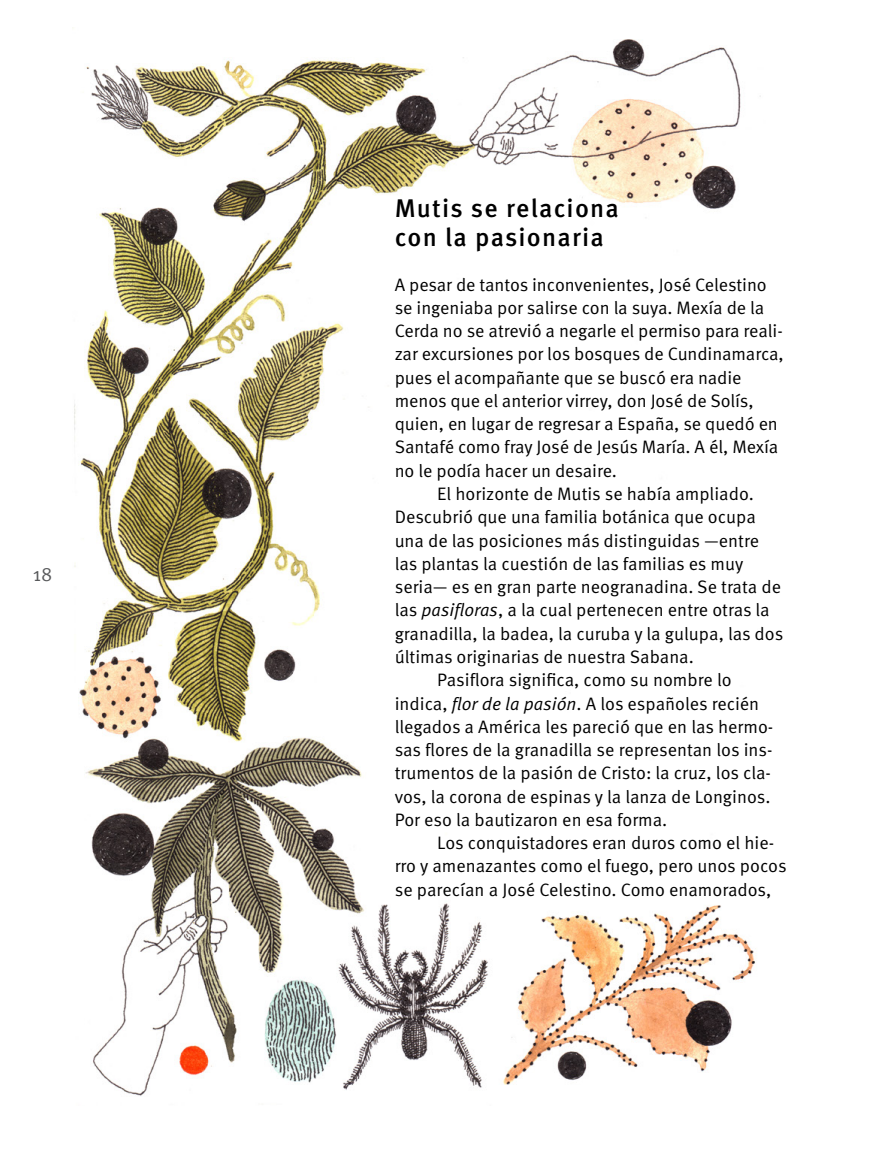
<style>
.page{position:relative;width:872px;height:1149px;background:#fff}
.page>*{position:absolute;margin:0;border:0;box-sizing:border-box;transform-origin:0 0}
.t1{font:500 25.5px/28.5px "Meta Pro";letter-spacing:.045em;color:#000}
.t2{font:19.5px "Meta Pro";color:#58595b}
.t3{font:18px "Meta Pro";letter-spacing:-.005em;color:#000}
.s1{font-style:italic}
</style>
<div class="page">
<img style="left:74px;top:39px;width:687px;height:1057px">
<p class="t2" style="left:33px;top:562px;width:21px">18</p>
<h1 class="t1" style="left:395px;top:195px;width:226px">Mutis se relaciona con la pasionaria</h1>
<p class="t3" style="left:395px;top:273px;width:373px">A pesar de tantos inconvenientes, José Celestino</p>
<p class="t3" style="left:395px;top:296px;width:371px">se ingeniaba por salirse con la suya. Mexía de la</p>
<p class="t3" style="left:395px;top:319px;width:389px">Cerda no se atrevió a negarle el permiso para reali-</p>
<p class="t3" style="left:395px;top:342px;width:390px">zar excursiones por los bosques de Cundinamarca,</p>
<p class="t3" style="left:395px;top:366px;width:348px">pues el acompañante que se buscó era nadie</p>
<p class="t3" style="left:395px;top:389px;width:360px">menos que el anterior virrey, don José de Solís,</p>
<p class="t3" style="left:395px;top:412px;width:385px">quien, en lugar de regresar a España, se quedó en</p>
<p class="t3" style="left:395px;top:435px;width:385px">Santafé como fray José de Jesús María. A él, Mexía</p>
<p class="t3" style="left:395px;top:459px;width:224px">no le podía hacer un desaire.</p>
<p class="t3" style="left:437px;top:482px;width:318px">El horizonte de Mutis se había ampliado.</p>
<p class="t3" style="left:395px;top:505px;width:362px">Descubrió que una familia botánica que ocupa</p>
<p class="t3" style="left:395px;top:528px;width:366px">una de las posiciones más distinguidas —entre</p>
<p class="t3" style="left:395px;top:552px;width:350px">las plantas la cuestión de las familias es muy</p>
<p class="t3" style="left:395px;top:575px;width:388px">seria— es en gran parte neogranadina. Se trata de</p>
<p class="t3" style="left:395px;top:598px;width:376px">las <span class="s1">pasifloras</span>, a la cual pertenecen entre otras la</p>
<p class="t3" style="left:395px;top:622px;width:390px">granadilla, la badea, la curuba y la gulupa, las dos</p>
<p class="t3" style="left:395px;top:645px;width:301px">últimas originarias de nuestra Sabana.</p>
<p class="t3" style="left:437px;top:668px;width:296px">Pasiflora significa, como su nombre lo</p>
<p class="t3" style="left:395px;top:691px;width:366px">indica, <span class="s1">flor de la pasión</span>. A los españoles recién</p>
<p class="t3" style="left:395px;top:715px;width:380px">llegados a América les pareció que en las hermo-</p>
<p class="t3" style="left:395px;top:738px;width:379px">sas flores de la granadilla se representan los ins-</p>
<p class="t3" style="left:395px;top:761px;width:378px">trumentos de la pasión de Cristo: la cruz, los cla-</p>
<p class="t3" style="left:395px;top:784px;width:377px">vos, la corona de espinas y la lanza de Longinos.</p>
<p class="t3" style="left:395px;top:808px;width:274px">Por eso la bautizaron en esa forma.</p>
<p class="t3" style="left:437px;top:831px;width:338px">Los conquistadores eran duros como el hie-</p>
<p class="t3" style="left:395px;top:854px;width:393px">rro y amenazantes como el fuego, pero unos pocos</p>
<p class="t3" style="left:395px;top:877px;width:378px">se parecían a José Celestino. Como enamorados,</p>
</div>
